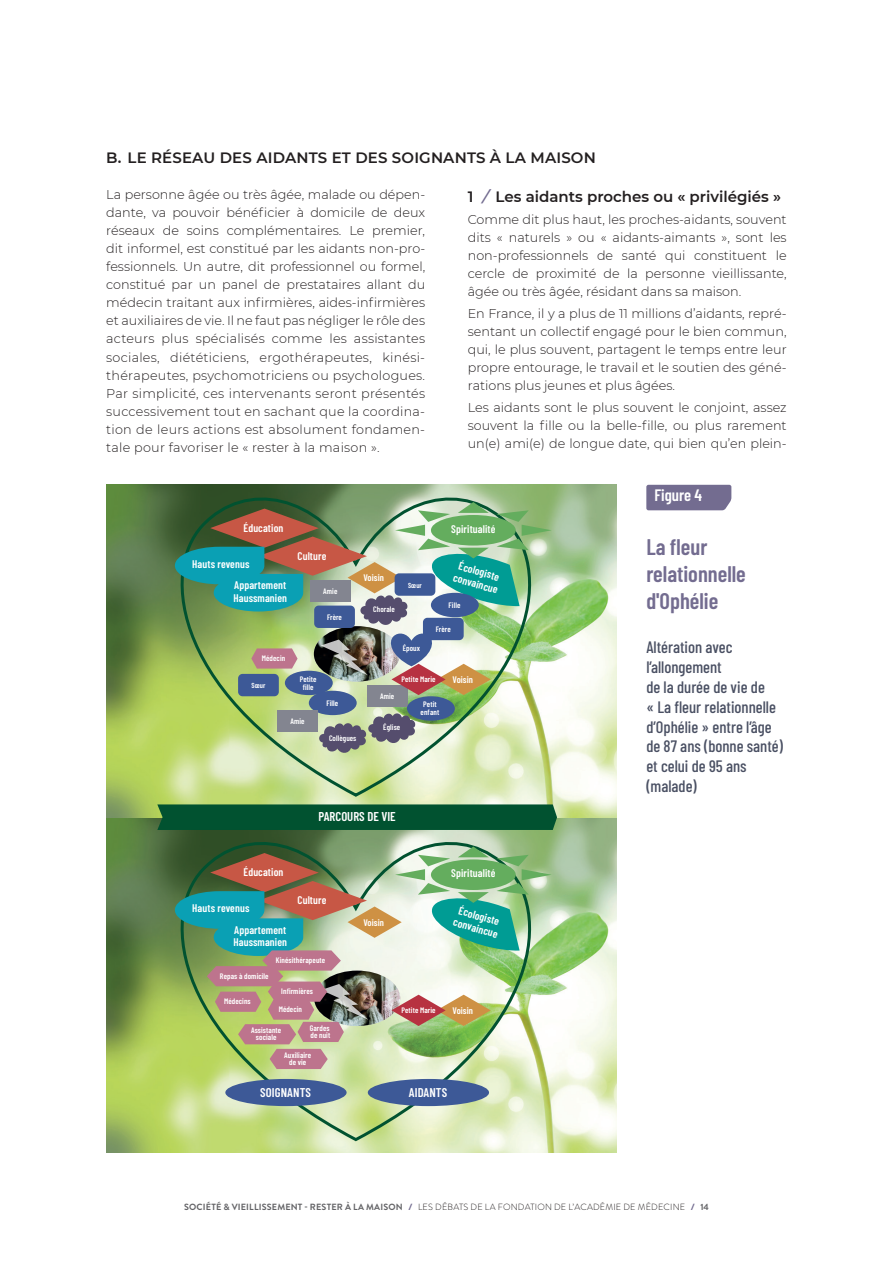
<style>
.page{position:relative;width:893px;height:1263px;background:#fff}
.page>*{position:absolute;margin:0;border:0;box-sizing:border-box;transform-origin:0 0}
.t1{font:600 22.5px/27px "Barlow Condensed";color:#736c90}
.t2{font:500 16.5px/19.8px "Barlow Condensed";color:#4a5063}
.t3{font:600 16.5px "Barlow Condensed";color:#fff}
.t4{font:600 15px "Montserrat";letter-spacing:.005em;color:#231f20}
.t5{font:300 12.75px/18px "Montserrat";color:#231f20;text-align:justify}
.t6{font:600 12.75px "Barlow Condensed";color:#fff}
.t7{font:600 12.6px "Barlow Condensed";letter-spacing:.01em;color:#fff}
.t8{font:600 11.1px/21.6px "Barlow Condensed";letter-spacing:.01em;color:#fff}
.t9{font:600 9.45px "Barlow Condensed";letter-spacing:.01em;color:#fff}
.t10{font:300 9px "Brandon Grotesque";letter-spacing:.02em;color:#231f20}
.t11{font:600 7.95px/7.1px "Barlow Condensed";letter-spacing:.01em;color:#fff;text-align:center}
.t12{font:600 7.35px "Barlow Condensed";letter-spacing:.01em;color:#fff}
.s1{font-style:italic;color:#736c90}
.s2{font-weight:700;color:#636366}
.s3{font-weight:900;font-style:italic;color:#736c90}
</style>
<div class="page">
<div style="left:646px;top:485px;width:85px;height:25px;background:#736c90"></div>
<img style="left:106px;top:817px;width:511px;height:335px">
<svg style="left:155px;top:823px;width:398px;height:320px;background:#b4ca8d"></svg>
<img style="left:175px;top:846px;width:377px;height:223px">
<div style="left:225px;top:1079px;width:122px;height:27px;background:#3d5997;border-radius:50%"></div>
<div style="left:368px;top:1079px;width:121px;height:27px;background:#3d5997;border-radius:50%"></div>
<svg style="left:106px;top:485px;width:511px;height:332px"></svg>
<svg style="left:155px;top:484px;width:398px;height:314px;background:#b4ca8c"></svg>
<div style="left:238px;top:674px;width:41px;height:22px;background:#3d5997;border-radius:4px"></div>
<div style="left:367px;top:685px;width:41px;height:22px;background:#838590"></div>
<div style="left:407px;top:696px;width:48px;height:25px;background:#3d5997;border-radius:50%"></div>
<div style="left:309px;top:691px;width:48px;height:24px;background:#3d5997;border-radius:50%"></div>
<svg style="left:317px;top:711px;width:100px;height:43px;background:#949992"></svg>
<div style="left:277px;top:710px;width:41px;height:22px;background:#838590"></div>
<img style="left:175px;top:502px;width:377px;height:193px">
<div style="left:285px;top:671px;width:48px;height:24px;background:#3d5997;border-radius:50%"></div>
<div style="left:157px;top:804px;width:400px;height:26px;background:#015230"></div>
<p class="t4" style="left:106px;top:147px;width:491px">B. LE RÉSEAU DES AIDANTS ET DES SOIGNANTS À LA MAISON</p>
<p class="t5" style="left:106px;top:186px;width:320px">La personne âgée ou très âgée, malade ou dépen&shy;dante, va pouvoir bénéficier à domicile de deux réseaux de soins complémentaires. Le premier, dit informel, est constitué par les aidants non-pro&shy;fessionnels. Un autre, dit professionnel ou formel, constitué par un panel de prestataires allant du médecin traitant aux infirmières, aides-infirmières et auxiliaires de vie. Il ne faut pas négliger le rôle des acteurs plus spécialisés comme les assistantes sociales, diététiciens, ergothérapeutes, kinési&shy;thérapeutes, psychomotriciens ou psychologues.<br>Par simplicité, ces intervenants seront présentés successivement tout en sachant que la coordina&shy;tion de leurs actions est absolument fondamen&shy;tale pour favoriser le « rester à la maison ».</p>
<p class="t4" style="left:468px;top:186px;width:315px">1 <span class="s1">/</span> Les aidants proches ou « privilégiés »</p>
<p class="t5" style="left:468px;top:210px;width:320px">Comme dit plus haut, les proches-aidants, souvent dits « naturels » ou « aidants-aimants », sont les non-professionnels de santé qui constituent le cercle de proximité de la personne vieillissante, âgée ou très âgée, résidant dans sa maison.</p>
<p class="t5" style="left:468px;top:304px;width:320px">En France, il y a plus de 11 millions d’aidants, repré&shy;sentant un collectif engagé pour le bien commun, qui, le plus souvent, partagent le temps entre leur propre entourage, le travail et le soutien des géné&shy;rations plus jeunes et plus âgées.</p>
<p class="t5" style="left:468px;top:398px;width:320px">Les aidants sont le plus souvent le conjoint, assez souvent la fille ou la belle-fille, ou plus rarement un(e) ami(e) de longue date, qui bien qu’en plein-</p>
<p class="t8" style="left:243px;top:516px;width:41px">Éducation</p>
<p class="t8" style="left:234px;top:552px;width:54px;text-indent:-42px">Hauts revenus<br>Appartement</p>
<p class="t8" style="left:233px;top:586px;width:55px">Haussmanien</p>
<p class="t8" style="left:298px;top:544px;width:30px">Culture</p>
<p class="t11" style="left:323px;top:587px;width:16px">Amie</p>
<p class="t11" style="left:327px;top:613px;width:16px">Frère</p>
<p class="t11" style="left:262px;top:654px;width:25px">Médecin</p>
<p class="t12" style="left:252px;top:680px;width:15px">Sœur</p>
<p class="t11" style="left:300px;top:675px;width:18px;line-height:7.9px">Petite fille</p>
<p class="t11" style="left:326px;top:699px;width:13px">Fille</p>
<p class="t11" style="left:290px;top:717px;width:16px">Amie</p>
<p class="t9" style="left:363px;top:571px;width:22px">Voisin</p>
<p class="t11" style="left:373px;top:605px;width:23px">Chorale</p>
<p class="t12" style="left:408px;top:580px;width:15px">Sœur</p>
<p class="t11" style="left:403px;top:644px;width:19px">Époux</p>
<p class="t8" style="left:451px;top:517px;width:46px">Spiritualité</p>
<p class="t8" style="left:459px;top:558px;width:47px;line-height:12.6px;rotate:16deg">Écologiste convaincue</p>
<p class="t11" style="left:449px;top:601px;width:13px">Fille</p>
<p class="t11" style="left:436px;top:625px;width:16px">Frère</p>
<p class="t11" style="left:401px;top:675px;width:36px">Petite Marie</p>
<p class="t11" style="left:380px;top:692px;width:16px">Amie</p>
<p class="t11" style="left:383px;top:723px;width:19px">Église</p>
<p class="t11" style="left:421px;top:700px;width:20px;line-height:7.9px">Petit enfant</p>
<p class="t9" style="left:453px;top:673px;width:22px">Voisin</p>
<p class="t11" style="left:329px;top:734px;width:29px">Collègues</p>
<p class="t6" style="left:318px;top:807px;width:79px">PARCOURS DE VIE</p>
<p class="t8" style="left:243px;top:860px;width:41px">Éducation</p>
<p class="t8" style="left:234px;top:897px;width:54px;text-indent:-42px">Hauts revenus<br>Appartement</p>
<p class="t8" style="left:233px;top:931px;width:55px">Haussmanien</p>
<p class="t8" style="left:298px;top:889px;width:30px">Culture</p>
<p class="t11" style="left:220px;top:972px;width:50px">Repas à domicile</p>
<p class="t11" style="left:224px;top:997px;width:28px">Médecins</p>
<p class="t11" style="left:276px;top:956px;width:51px">Kinésithérapeute</p>
<p class="t11" style="left:281px;top:987px;width:33px">Infirmières</p>
<p class="t11" style="left:279px;top:1005px;width:25px">Médecin</p>
<p class="t11" style="left:310px;top:1024px;width:22px;text-align:left">Gardes de nuit</p>
<p class="t11" style="left:284px;top:1051px;width:28px">Auxiliaire de vie</p>
<p class="t11" style="left:251px;top:1026px;width:32px">Assistante sociale</p>
<p class="t9" style="left:363px;top:915px;width:22px">Voisin</p>
<p class="t8" style="left:451px;top:862px;width:46px">Spiritualité</p>
<p class="t8" style="left:459px;top:903px;width:47px;line-height:12.6px;rotate:16deg">Écologiste convaincue</p>
<p class="t11" style="left:401px;top:1006px;width:36px">Petite Marie</p>
<p class="t9" style="left:453px;top:1004px;width:22px">Voisin</p>
<p class="t7" style="left:260px;top:1084px;width:52px">SOIGNANTS</p>
<p class="t7" style="left:409px;top:1084px;width:40px">AIDANTS</p>
<p class="t3" style="left:654px;top:484px;width:49px">Figure 4</p>
<h1 class="t1" style="left:646px;top:532px;width:101px">La fleur relationnelle d'Ophélie</h1>
<p class="t2" style="left:646px;top:636px;width:138px">Altération avec l’allongement<br>de la durée de vie de<br>« La fleur relationnelle d’Ophélie » entre l’âge de 87 ans (bonne santé) et celui de 95 ans (malade)</p>
<p class="t10" style="left:184px;top:1200px;width:526px"><span class="s2">SOCIÉTÉ &amp; VIEILLISSEMENT - RESTER À LA MAISON</span> <span class="s3">/</span> LES DÉBATS DE LA FONDATION DE L’ACADÉMIE DE MÉDECINE <span class="s3">/</span> <span class="s2">14</span></p>
</div>
